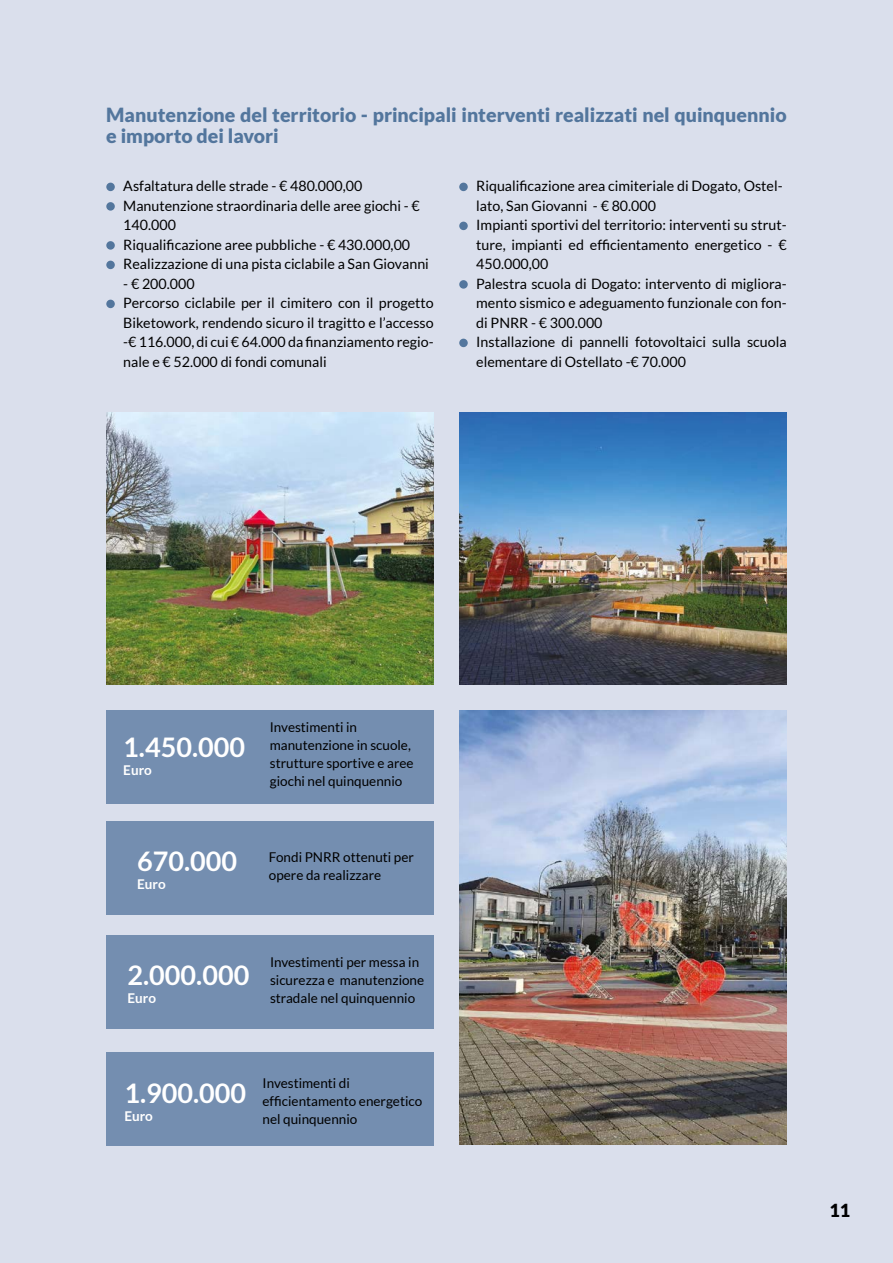
<style>
.page{position:relative;width:893px;height:1263px;background:#dadfec}
.page>*{position:absolute;margin:0;border:0;box-sizing:border-box;transform-origin:0 0}
.t1{font:700 27px "Lato";color:#fff}
.t2{font:900 19.5px/21px "Lato";color:#53769d}
.t3{font:900 18px "Lato";color:#000}
.t4{font:14.25px/19.5px "Lato";color:#000}
.t5{font:13.5px/18px "Lato";color:#000}
.t6{font:700 13.5px "Lato";color:#fff}
</style>
<div class="page">
<div style="left:106px;top:183px;width:9px;height:8px;background:#53769d;border-radius:50%"></div>
<div style="left:106px;top:202px;width:9px;height:9px;background:#53769d;border-radius:50%"></div>
<div style="left:106px;top:241px;width:9px;height:9px;background:#53769d;border-radius:50%"></div>
<div style="left:106px;top:261px;width:9px;height:8px;background:#53769d;border-radius:50%"></div>
<div style="left:106px;top:300px;width:9px;height:8px;background:#53769d;border-radius:50%"></div>
<div style="left:459px;top:183px;width:9px;height:8px;background:#53769d;border-radius:50%"></div>
<div style="left:459px;top:222px;width:9px;height:8px;background:#53769d;border-radius:50%"></div>
<div style="left:459px;top:280px;width:9px;height:9px;background:#53769d;border-radius:50%"></div>
<div style="left:459px;top:339px;width:9px;height:8px;background:#53769d;border-radius:50%"></div>
<img style="left:459px;top:412px;width:328px;height:273px">
<img style="left:459px;top:710px;width:328px;height:435px">
<img style="left:106px;top:412px;width:328px;height:273px">
<div style="left:106px;top:710px;width:328px;height:94px;background:#748eb0"></div>
<div style="left:106px;top:935px;width:328px;height:94px;background:#748eb0"></div>
<div style="left:106px;top:821px;width:328px;height:93px;background:#748eb0"></div>
<div style="left:106px;top:1052px;width:328px;height:94px;background:#748eb0"></div>
<h2 class="t2" style="left:106px;top:104px;width:682px">Manutenzione del territorio - principali interventi realizzati nel quinquennio e importo dei lavori</h2>
<p class="t4" style="left:123px;top:176px;width:307px">Asfaltatura delle strade - € 480.000,00<br>Manutenzione straordinaria delle aree giochi - € 140.000<br>Riqualificazione aree pubbliche - € 430.000,00<br>Realizzazione di una pista ciclabile a San Giovanni</p>
<p class="t4" style="left:123px;top:274px;width:312px">- € 200.000<br>Percorso ciclabile per il cimitero con il progetto Biketowork, rendendo sicuro il tragitto e l’accesso -€ 116.000, di cui € 64.000 da finanziamento regio&shy;nale e € 52.000 di fondi comunali</p>
<p class="t4" style="left:476px;top:176px;width:312px">Riqualificazione area cimiteriale di Dogato, Ostel&shy;lato, San Giovanni - € 80.000<br>Impianti sportivi del territorio: interventi su strut&shy;ture, impianti ed efficientamento energetico - € 450.000,00<br>Palestra scuola di Dogato: intervento di migliora&shy;mento sismico e adeguamento funzionale con fon&shy;di PNRR - € 300.000<br>Installazione di pannelli fotovoltaici sulla scuola elementare di Ostellato -€ 70.000</p>
<h1 class="t1" style="left:123px;top:731px;width:123px">1.450.000</h1>
<p class="t6" style="left:123px;top:762px;width:30px">Euro</p>
<p class="t5" style="left:270px;top:718px;width:145px">Investimenti in manutenzione in scuole, strutture sportive e aree giochi nel quinquennio</p>
<h1 class="t1" style="left:137px;top:846px;width:102px">670.000</h1>
<p class="t6" style="left:137px;top:876px;width:30px">Euro</p>
<p class="t5" style="left:269px;top:848px;width:146px">Fondi PNRR ottenuti per opere da realizzare</p>
<h1 class="t1" style="left:128px;top:960px;width:123px">2.000.000</h1>
<p class="t6" style="left:128px;top:990px;width:30px">Euro</p>
<p class="t5" style="left:270px;top:953px;width:156px">Investimenti per messa in sicurezza e manutenzione stradale nel quinquennio</p>
<h1 class="t1" style="left:124px;top:1078px;width:123px">1.900.000</h1>
<p class="t6" style="left:124px;top:1109px;width:30px">Euro</p>
<p class="t5" style="left:263px;top:1074px;width:161px">Investimenti di efficientamento energetico nel quinquennio</p>
<p class="t3" style="left:829px;top:1200px;width:22px">11</p>
</div>
